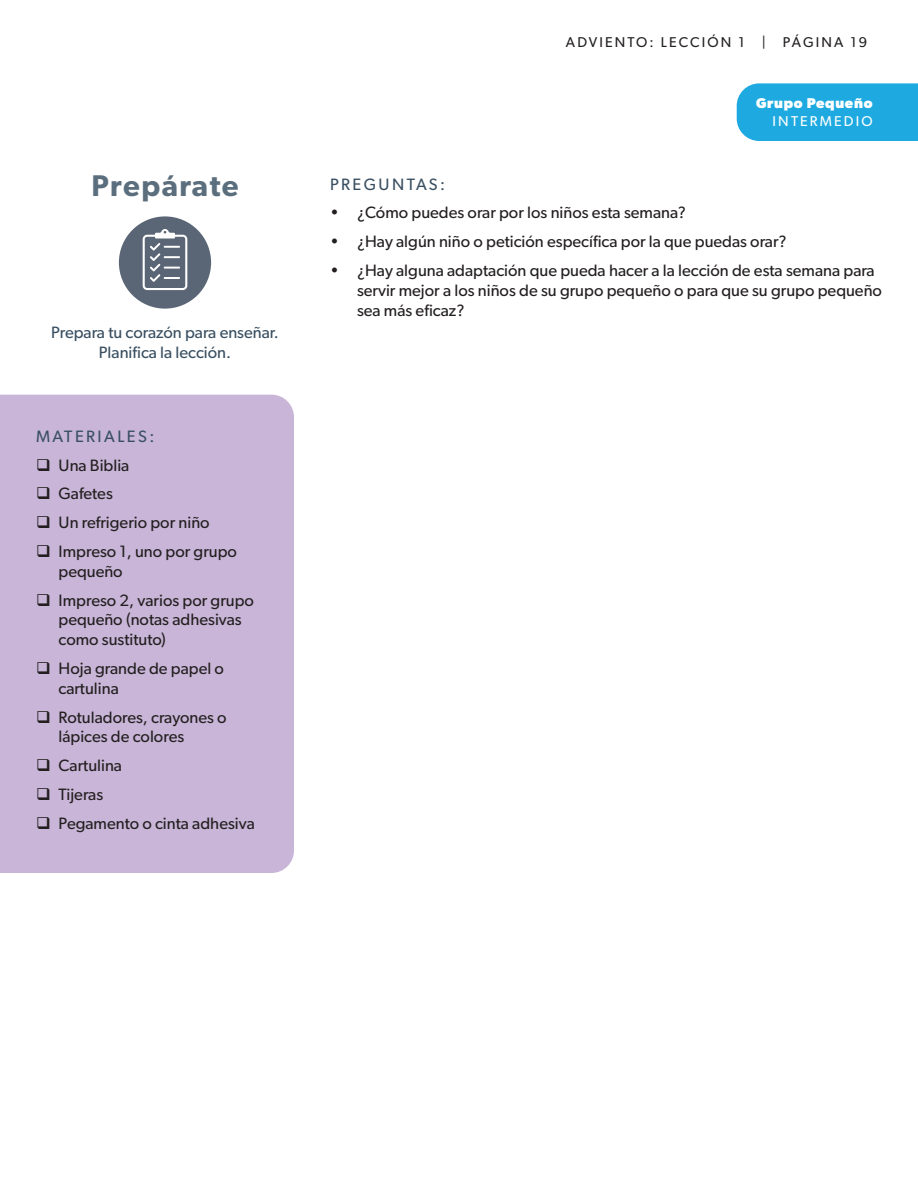
<style>
.page{position:relative;width:918px;height:1188px;background:#fff}
.page>*{position:absolute;margin:0;border:0;box-sizing:border-box;transform-origin:0 0}
.t1{font:600 30px "Gibson";letter-spacing:.05em;color:#5b6e7d}
.t2{font:16.5px/19.8px "Gibson";color:#231f20}
.subtitle{font:16.5px/19.8px "Gibson";color:#394f61;text-align:center}
.subtitle-2{font:16.5px "Gibson";letter-spacing:.15em;color:#394f61}
.t3{font:14.25px "Gibson";letter-spacing:.15em;color:#231f20}
.t4{font:700 14.25px "Gibson";letter-spacing:.05em;color:#fff}
.t5{font:14.25px "Gibson";letter-spacing:.15em;color:#fff}
</style>
<div class="page">
<div style="left:737px;top:83px;width:181px;height:58px;background:#1eaae0"></div>
<div style="left:119px;top:216px;width:92px;height:93px;background:#5a6675;border-radius:50%"></div>
<svg style="left:143px;top:229px;width:44px;height:61px"></svg>
<div style="left:0;top:395px;width:294px;height:478px;background:#c8b5d7"></div>
<h1 class="t1" style="left:91px;top:168px;width:149px">Prepárate</h1>
<p class="subtitle" style="left:51px;top:323px;width:229px">Prepara tu corazón para enseñar.<br>Planifica la lección.</p>
<p class="subtitle-2" style="left:36px;top:426px;width:120px">MATERIALES:</p>
<p class="t2" style="left:36px;top:455px;width:95px">❑ Una Biblia</p>
<p class="t2" style="left:36px;top:484px;width:78px">❑ Gafetes</p>
<p class="t2" style="left:36px;top:512px;width:175px">❑ Un refrigerio por niño</p>
<p class="t2" style="left:58px;top:541px;width:180px;text-indent:-22px">❑ Impreso 1, uno por grupo pequeño</p>
<p class="t2" style="left:58px;top:590px;width:197px;text-indent:-22px">❑ Impreso 2, varios por grupo pequeño (notas adhesivas como sustituto)</p>
<p class="t2" style="left:58px;top:658px;width:167px;text-indent:-22px">❑ Hoja grande de papel o cartulina</p>
<p class="t2" style="left:58px;top:707px;width:170px;text-indent:-22px">❑ Rotuladores, crayones o lápices de colores</p>
<p class="t2" style="left:36px;top:755px;width:88px">❑ Cartulina</p>
<p class="t2" style="left:36px;top:784px;width:69px">❑ Tijeras</p>
<p class="t2" style="left:36px;top:813px;width:220px">❑ Pegamento o cinta adhesiva</p>
<p class="t3" style="left:566px;top:34px;width:303px">ADVIENTO: LECCIÓN 1 | PÁGINA 19</p>
<p class="t4" style="left:756px;top:95px;width:118px">Grupo Pequeño</p>
<p class="t5" style="left:773px;top:112px;width:101px">INTERMEDIO</p>
<p class="subtitle-2" style="left:330px;top:174px;width:117px">PREGUNTAS:</p>
<p class="t2" style="left:330px;top:203px;width:357px">• ¿Cómo puedes orar por los niños esta semana?</p>
<p class="t2" style="left:330px;top:231px;width:458px">• ¿Hay algún niño o petición específica por la que puedas orar?</p>
<p class="t2" style="left:357px;top:260px;width:527px;text-indent:-27px">• ¿Hay alguna adaptación que pueda hacer a la lección de esta semana para servir mejor a los niños de su grupo pequeño o para que su grupo pequeño sea más eficaz?</p>
</div>
